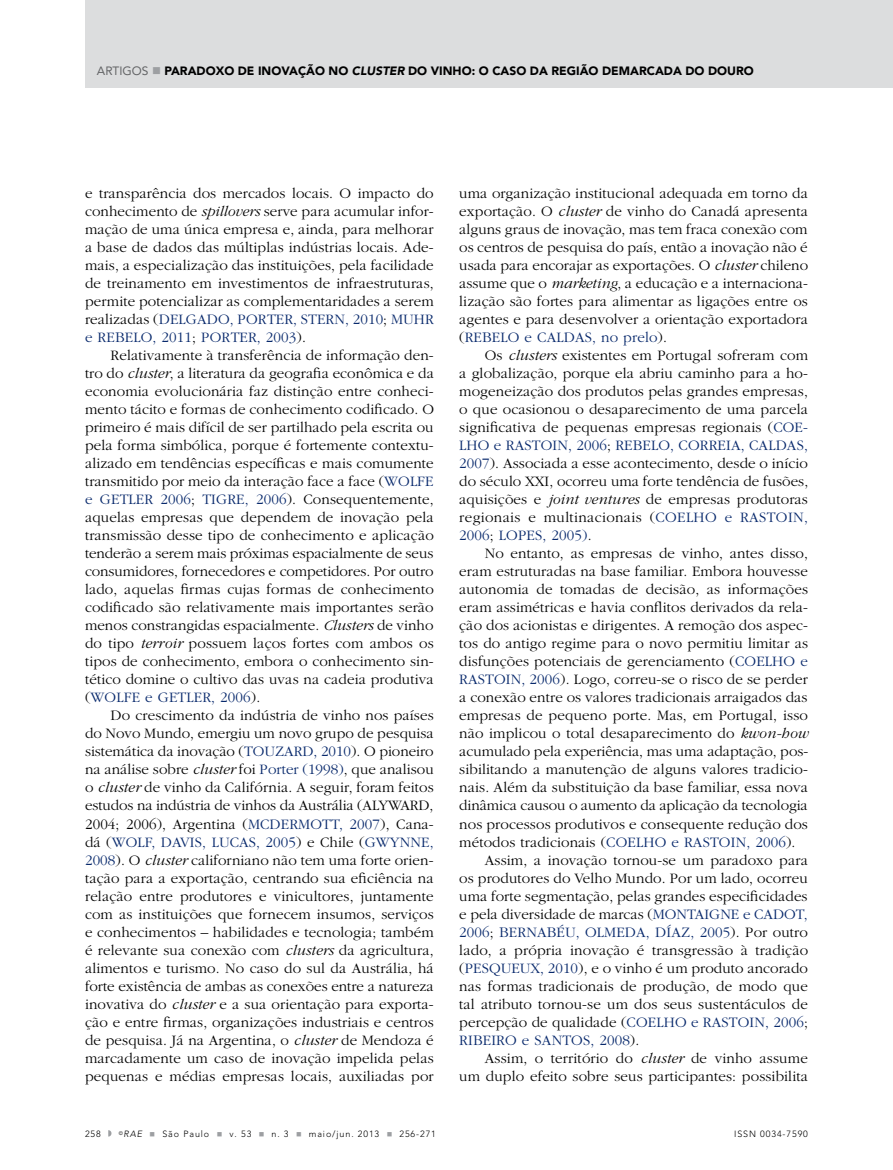
<style>
.page{position:relative;width:893px;height:1170px;background:#fff}
.page>*{position:absolute;margin:0;border:0;box-sizing:border-box;transform-origin:0 0}
.t1{font:300 15px/18px "Garamond";letter-spacing:.01em;color:#000;text-align:justify}
.t2{font:300 15px "Garamond";letter-spacing:.01em;color:#08296c}
.t3{font:900 12px "Avenir LT Std";color:#000}
.t4{font:300 9px "Avenir LT Std";letter-spacing:.1em;color:#000}
.s1{font-weight:400;color:#636466}
.s2{color:#9d9fa2}
.s3{font-style:italic}
.s4{color:#08296c}
.s5{color:#000}
</style>
<div class="page">
<div style="left:85px;top:0;width:808px;height:87px;background:#dcddde"></div>
<svg style="left:108px;top:1130px;width:3px;height:6px"></svg>
<p class="t3" style="left:97px;top:63px;width:658px"><span class="s1">ARTIGOS</span> <span class="s2">■</span> PARADOXO DE INOVAÇÃO NO <span class="s3">CLUSTER</span> DO VINHO: O CASO DA REGIÃO DEMARCADA DO DOURO</p>
<p class="t1" style="left:85px;top:185px;width:350px">e transparência dos mercados locais. O impacto do conhecimento de <span class="s3">spillovers</span> serve para acumular infor&shy;mação de uma única empresa e, ainda, para melhorar a base de dados das múltiplas indústrias locais. Ade&shy;mais, a especialização das instituições, pela facilidade de treinamento em investimentos de infraestruturas, permite potencializar as complementaridades a serem realizadas (<span class="s4">DELGADO, PORTER, STERN, 2010</span>; <span class="s4">MUHR e REBELO, 2011</span>; <span class="s4">PORTER, 2003</span>).</p>
<p class="t1" style="left:85px;top:347px;width:350px;text-indent:26px">Relativamente à transferência de informação den&shy;tro do <span class="s3">cluster</span>, a literatura da geografia econômica e da economia evolucionária faz distinção entre conheci&shy;mento tácito e formas de conhecimento codificado. O primeiro é mais difícil de ser partilhado pela escrita ou pela forma simbólica, porque é fortemente contextu&shy;alizado em tendências específicas e mais comumente transmitido por meio da interação face a face (<span class="s4">WOLFE e GETLER 2006</span>; <span class="s4">TIGRE, 2006</span>). Consequentemente, aquelas empresas que dependem de inovação pela transmissão desse tipo de conhecimento e aplicação tenderão a serem mais próximas espacialmente de seus consumidores, fornecedores e competidores. Por outro lado, aquelas firmas cujas formas de conhecimento codificado são relativamente mais importantes serão menos constrangidas espacialmente. <span class="s3">Clusters</span> de vinho do tipo <span class="s3">terroir</span> possuem laços fortes com ambos os tipos de conhecimento, embora o conhecimento sin&shy;tético domine o cultivo das uvas na cadeia produtiva (<span class="s4">WOLFE e GETLER, 2006</span>).</p>
<p class="t1" style="left:85px;top:707px;width:350px;text-indent:26px">Do crescimento da indústria de vinho nos países do Novo Mundo, emergiu um novo grupo de pesquisa sistemática da inovação (<span class="s4">TOUZARD, 2010</span>). O pioneiro na análise sobre <span class="s3">cluster</span> foi <span class="s4">Porter (1998)</span>, que analisou o <span class="s3">cluster</span> de vinho da Califórnia. A seguir, foram feitos estudos na indústria de vinhos da Austrália (ALYWARD, 2004; 2006), Argentina (<span class="s4">MCDERMOTT, 2007</span>), Cana&shy;dá (<span class="s4">WOLF, DAVIS, LUCAS, 2005</span>) e Chile (<span class="s4">GWYNNE, 2008</span>). O <span class="s3">cluster</span> californiano não tem uma forte orien&shy;tação para a exportação, centrando sua eficiência na relação entre produtores e vinicultores, juntamente com as instituições que fornecem insumos, serviços e conhecimentos – habilidades e tecnologia; também é relevante sua conexão com <span class="s3">clusters</span> da agricultura, alimentos e turismo. No caso do sul da Austrália, há forte existência de ambas as conexões entre a natureza inovativa do <span class="s3">cluster</span> e a sua orientação para exporta&shy;ção e entre firmas, organizações industriais e centros de pesquisa. Já na Argentina, o <span class="s3">cluster</span> de Mendoza é marcadamente um caso de inovação impelida pelas pequenas e médias empresas locais, auxiliadas por</p>
<p class="t1" style="left:459px;top:185px;width:350px">uma organização institucional adequada em torno da exportação. O <span class="s3">cluster</span> de vinho do Canadá apresenta alguns graus de inovação, mas tem fraca conexão com os centros de pesquisa do país, então a inovação não é usada para encorajar as exportações. O <span class="s3">cluster</span> chileno assume que o <span class="s3">marketing</span>, a educação e a internaciona&shy;lização são fortes para alimentar as ligações entre os agentes e para desenvolver a orientação exportadora (<span class="s4">REBELO e CALDAS, no prelo</span>).</p>
<p class="t1" style="left:459px;top:347px;width:350px;text-indent:26px">Os <span class="s3">clusters</span> existentes em Portugal sofreram com a globalização, porque ela abriu caminho para a ho&shy;mogeneização dos produtos pelas grandes empresas, o que ocasionou o desaparecimento de uma parcela significativa de pequenas empresas regionais (<span class="s4">COE-LHO e RASTOIN, 2006</span>; <span class="s4">REBELO, CORREIA, CALDAS, 2007</span>). Associada a esse acontecimento, desde o início do século XXI, ocorreu uma forte tendência de fusões, aquisições e <span class="s3">joint ventures</span> de empresas produtoras regionais e multinacionais (<span class="s4">COELHO e RASTOIN, 2006</span>; <span class="s4">LOPES, 2005)</span>.</p>
<p class="t1" style="left:485px;top:545px;width:325px">No entanto, as empresas de vinho, antes disso,</p>
<p class="t1" style="left:459px;top:563px;width:350px">eram estruturadas na base familiar. Embora houvesse</p>
<p class="t1" style="left:459px;top:581px;width:350px">autonomia de tomadas de decisão, as informações</p>
<p class="t1" style="left:459px;top:599px;width:350px">eram assimétricas e havia conflitos derivados da rela-</p>
<p class="t1" style="left:459px;top:617px;width:350px">ção dos acionistas e dirigentes. A remoção dos aspec-</p>
<p class="t1" style="left:459px;top:635px;width:350px">tos do antigo regime para o novo permitiu limitar as</p>
<p class="t1" style="left:459px;top:653px;width:350px">disfunções potenciais de gerenciamento (<span class="s4">COELHO e</span></p>
<p class="t1" style="left:459px;top:671px;width:350px"><span class="s4">RASTOIN, 2006</span>). Logo, correu-se o risco de se perder</p>
<p class="t1" style="left:459px;top:689px;width:350px">a conexão entre os valores tradicionais arraigados das</p>
<p class="t1" style="left:459px;top:707px;width:350px">empresas de pequeno porte. Mas, em Portugal, isso</p>
<p class="t1" style="left:459px;top:725px;width:350px">não implicou o total desaparecimento do <span class="s3">kwon-how</span></p>
<p class="t1" style="left:459px;top:743px;width:350px">acumulado pela experiência, mas uma adaptação, pos-</p>
<p class="t1" style="left:459px;top:761px;width:350px">sibilitando a manutenção de alguns valores tradicio-</p>
<p class="t1" style="left:459px;top:779px;width:350px">nais. Além da substituição da base familiar, essa nova</p>
<p class="t1" style="left:459px;top:797px;width:350px">dinâmica causou o aumento da aplicação da tecnologia</p>
<p class="t1" style="left:459px;top:815px;width:350px">nos processos produtivos e consequente redução dos</p>
<p class="t1" style="left:459px;top:833px;width:338px">métodos tradicionais (<span class="s4">COELHO e RASTOIN, 2006</span>).</p>
<p class="t1" style="left:485px;top:851px;width:325px">Assim, a inovação tornou-se um paradoxo para</p>
<p class="t1" style="left:459px;top:869px;width:350px">os produtores do Velho Mundo. Por um lado, ocorreu</p>
<p class="t1" style="left:459px;top:887px;width:350px">uma forte segmentação, pelas grandes especificidades</p>
<p class="t1" style="left:459px;top:905px;width:350px">e pela diversidade de marcas (<span class="s4">MONTAIGNE e CADOT,</span></p>
<p class="t2" style="left:459px;top:923px;width:350px">2006<span class="s5">;</span> BERNABÉU, OLMEDA, DÍAZ, 2005<span class="s5">). Por outro</span></p>
<p class="t1" style="left:459px;top:941px;width:350px">lado, a própria inovação é transgressão à tradição</p>
<p class="t1" style="left:459px;top:959px;width:350px">(<span class="s4">PESQUEUX, 2010</span>), e o vinho é um produto ancorado</p>
<p class="t1" style="left:459px;top:977px;width:350px">nas formas tradicionais de produção, de modo que</p>
<p class="t1" style="left:459px;top:995px;width:350px">tal atributo tornou-se um dos seus sustentáculos de</p>
<p class="t1" style="left:459px;top:1013px;width:350px">percepção de qualidade (<span class="s4">COELHO e RASTOIN, 2006</span>;</p>
<p class="t2" style="left:459px;top:1031px;width:182px">RIBEIRO e SANTOS, 2008<span class="s5">).</span></p>
<p class="t1" style="left:485px;top:1049px;width:325px">Assim, o território do <span class="s3">cluster</span> de vinho assume</p>
<p class="t1" style="left:459px;top:1067px;width:350px">um duplo efeito sobre seus participantes: possibilita</p>
<p class="t4" style="left:85px;top:1128px;width:17px">258</p>
<p class="t4" style="left:119px;top:1128px;width:319px"><sup>©</sup><span class="s3">RAE</span> <span class="s2">■</span> São Paulo <span class="s2">■</span> v. 53 <span class="s2">■</span> n. 3 <span class="s2">■</span> maio/jun. 2013 <span class="s2">■</span> 256-271</p>
<p class="t4" style="left:734px;top:1128px;width:75px">ISSN 0034-7590</p>
</div>
